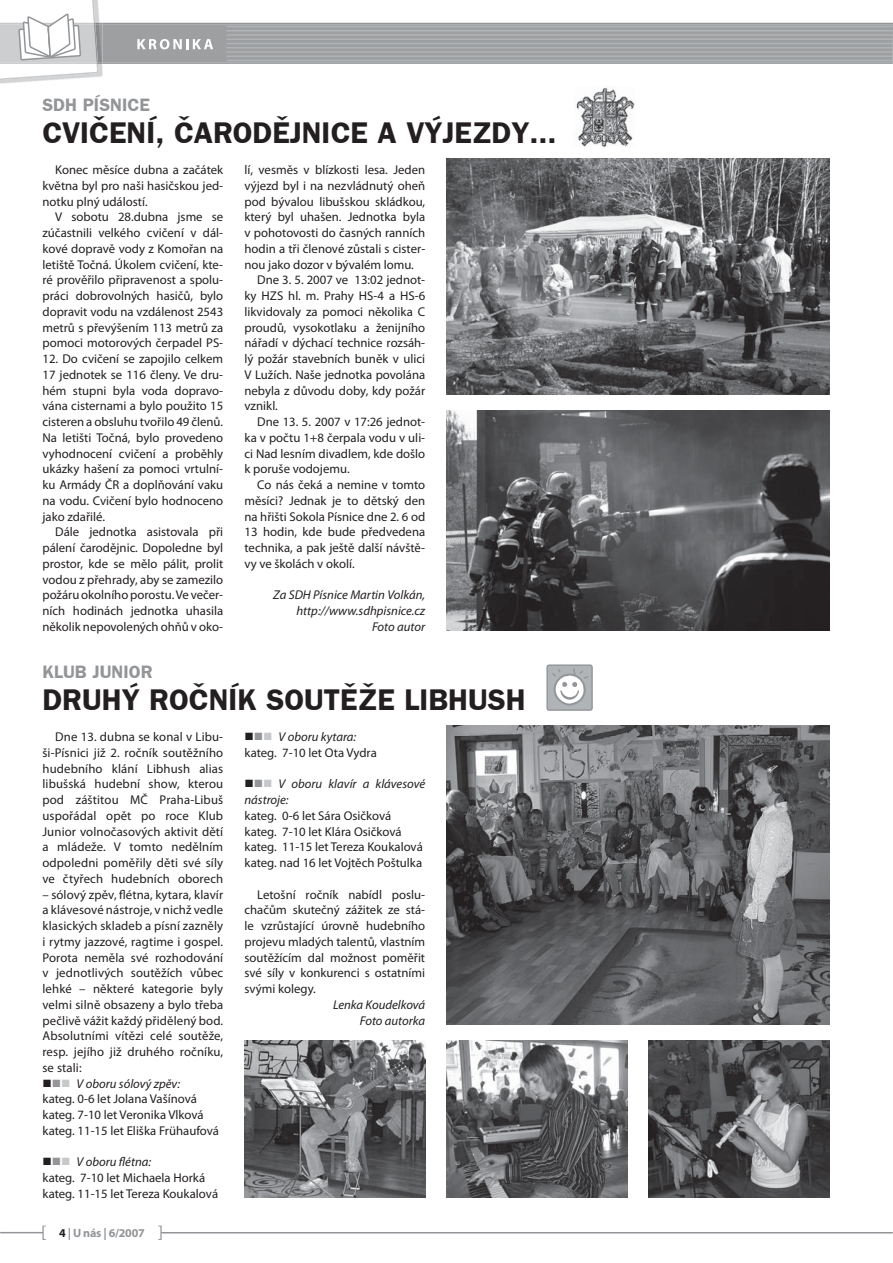
<style>
.page{position:relative;width:893px;height:1263px;background:#fff}
.page>*{position:absolute;margin:0;border:0;box-sizing:border-box;transform-origin:0 0}
.t1{font:700 30px "Frankfurt Gothic";color:#231f20}
.t2{font:700 18px "Frankfurt Gothic";color:#939598}
.t3{font:12.75px/15.8px "Myriad Pro";color:#231f20;text-align:justify}
.t4{font:italic 12.75px/15.8px "Myriad Pro";color:#231f20;text-align:right}
.t5{font:700 12px "Myriad Pro";letter-spacing:-.02em;color:#939598}
.s1{color:#939598}
.s2{color:#c6c8ca}
.s3{font-style:italic}
.s4{color:#231f20}
</style>
<div class="page">
<hr style="left:1px;top:1232px;width:41px;height:1px;background:#939598">
<hr style="left:162px;top:1232px;width:730px;height:2px;background:#939598">
<svg style="left:42px;top:1226px;width:4px;height:14px"></svg>
<svg style="left:158px;top:1226px;width:4px;height:14px"></svg>
<svg style="left:0;top:0;width:893px;height:84px"></svg>
<hr style="left:226px;top:26px;width:667px;height:1px;background:#b1b4b6">
<hr style="left:226px;top:30px;width:667px;height:2px;background:#b1b4b6">
<hr style="left:226px;top:34px;width:667px;height:2px;background:#b1b4b6">
<hr style="left:226px;top:39px;width:667px;height:1px;background:#b1b4b6">
<hr style="left:226px;top:43px;width:667px;height:1px;background:#b1b4b6">
<hr style="left:226px;top:47px;width:666px;height:2px;background:#b1b4b6">
<hr style="left:226px;top:51px;width:665px;height:2px;background:#b1b4b6">
<hr style="left:226px;top:56px;width:665px;height:1px;background:#b1b4b6">
<hr style="left:226px;top:60px;width:665px;height:1px;background:#b1b4b6">
<img style="left:575px;top:88px;width:59px;height:59px">
<img style="left:446px;top:158px;width:383px;height:237px">
<img style="left:446px;top:410px;width:383px;height:221px">
<img style="left:446px;top:725px;width:383px;height:300px">
<img style="left:244px;top:1040px;width:181px;height:158px">
<img style="left:446px;top:1040px;width:181px;height:158px">
<img style="left:648px;top:1040px;width:181px;height:158px">
<div style="left:547px;top:665px;width:45px;height:45px;background:#b1b4b6;border-radius:2px"></div>
<div style="left:546px;top:664px;width:47px;height:47px;border:1px solid #939598;border-radius:2px"></div>
<svg style="left:552px;top:668px;width:36px;height:38px"></svg>
<h2 class="t2" style="left:42px;top:95px;width:109px">SDH PÍSNICE</h2>
<h1 class="t1" style="left:42px;top:115px;width:515px">CVIČENÍ, ČARODĚJNICE A VÝJEZDY...</h1>
<p class="t3" style="left:244px;top:163px;width:182px">lí, vesměs v blízkosti lesa. Jeden</p>
<p class="t3" style="left:244px;top:179px;width:182px">výjezd byl i na nezvládnutý oheň</p>
<p class="t3" style="left:244px;top:195px;width:182px">pod bývalou libušskou skládkou,</p>
<p class="t3" style="left:244px;top:211px;width:182px">který byl uhašen. Jednotka byla</p>
<p class="t3" style="left:244px;top:226px;width:182px">v pohotovosti do časných ranních</p>
<p class="t3" style="left:244px;top:242px;width:182px">hodin a tři členové zůstali s cister-</p>
<p class="t3" style="left:244px;top:258px;width:171px">nou jako dozor v bývalém lomu.</p>
<p class="t3" style="left:257px;top:274px;width:169px">Dne 3. 5. 2007 ve 13:02 jednot-</p>
<p class="t3" style="left:244px;top:289px;width:182px">ky HZS hl. m. Prahy HS-4 a HS-6</p>
<p class="t3" style="left:244px;top:305px;width:182px">likvidovaly za pomoci několika C</p>
<p class="t3" style="left:244px;top:321px;width:182px">proudů, vysokotlaku a ženijního</p>
<p class="t3" style="left:244px;top:337px;width:182px">nářadí v dýchací technice rozsáh-</p>
<p class="t3" style="left:244px;top:352px;width:182px">lý požár stavebních buněk v ulici</p>
<p class="t3" style="left:244px;top:368px;width:182px">V Lužích. Naše jednotka povolána</p>
<p class="t3" style="left:244px;top:384px;width:182px">nebyla z důvodu doby, kdy požár</p>
<p class="t3" style="left:244px;top:400px;width:35px">vznikl.</p>
<p class="t3" style="left:257px;top:415px;width:169px">Dne 13. 5. 2007 v 17:26 jednot-</p>
<p class="t3" style="left:244px;top:431px;width:182px">ka v počtu 1+8 čerpala vodu v uli-</p>
<p class="t3" style="left:244px;top:447px;width:182px">ci Nad lesním divadlem, kde došlo</p>
<p class="t3" style="left:244px;top:463px;width:107px">k poruše vodojemu.</p>
<p class="t3" style="left:257px;top:478px;width:169px">Co nás čeká a nemine v tomto</p>
<p class="t3" style="left:244px;top:494px;width:182px">měsíci? Jednak je to dětský den</p>
<p class="t3" style="left:244px;top:510px;width:182px">na hřišti Sokola Písnice dne 2. 6 od</p>
<p class="t3" style="left:244px;top:526px;width:182px">13 hodin, kde bude předvedena</p>
<p class="t3" style="left:244px;top:541px;width:182px">technika, a pak ještě další návště-</p>
<p class="t3" style="left:244px;top:557px;width:112px">vy ve školách v okolí.</p>
<p class="t4" style="left:273px;top:589px;width:154px">Za SDH Písnice Martin Volkán, http://www.sdhpisnice.cz<br>Foto autor</p>
<p class="t3" style="left:42px;top:163px;width:182px;text-indent:13px">Konec měsíce dubna a začátek května byl pro naši hasičskou jed&shy;notku plný událostí.</p>
<p class="t3" style="left:42px;top:211px;width:182px;text-indent:13px">V sobotu 28.dubna jsme se zúčastnili velkého cvičení v dál&shy;kové dopravě vody z Komořan na letiště Točná. Úkolem cvičení, kte&shy;ré prověřilo připravenost a spolu&shy;práci dobrovolných hasičů, bylo dopravit vodu na vzdálenost 2543 metrů s převýšením 113 metrů za pomoci motorových čerpadel PS-</p>
<p class="t3" style="left:42px;top:352px;width:182px">12. Do cvičení se zapojilo celkem 17 jednotek se 116 členy. Ve dru&shy;hém stupni byla voda dopravo&shy;vána cisternami a bylo použito 15 cisteren a obsluhu tvořilo 49 členů.<br>Na letišti Točná, bylo provedeno vyhodnocení cvičení a proběhly ukázky hašení za pomoci vrtulní&shy;ku Armády ČR a doplňování vaku na vodu. Cvičení bylo hodnoceno jako zdařilé.</p>
<p class="t3" style="left:42px;top:526px;width:182px;text-indent:13px">Dále jednotka asistovala při pálení čarodějnic. Dopoledne byl prostor, kde se mělo pálit, prolit vodou z přehrady, aby se zamezilo požáru okolního porostu. Ve večer&shy;ních hodinách jednotka uhasila několik nepovolených ohňů v oko-</p>
<h2 class="t2" style="left:42px;top:662px;width:112px">KLUB JUNIOR</h2>
<h1 class="t1" style="left:42px;top:682px;width:485px">DRUHÝ ROČNÍK SOUTĚŽE LIBHUSH</h1>
<p class="t3" style="left:244px;top:730px;width:134px">■<span class="s1">■</span><span class="s2">■</span> <span class="s3">V oboru kytara: </span>kateg. 7-10 let Ota Vydra</p>
<p class="t4" style="left:244px;top:777px;width:182px;text-align:left">■<span class="s1">■</span><span class="s2">■</span> V oboru klavír a klávesové nástroje:</p>
<p class="t3" style="left:244px;top:809px;width:180px;text-align:left">kateg. 0-6 let Sára Osičková kateg. 7-10 let Klára Osičková kateg. 11-15 let Tereza Koukalová kateg. nad 16 let Vojtěch Poštulka</p>
<p class="t3" style="left:244px;top:888px;width:182px;text-indent:13px">Letošní ročník nabídl poslu&shy;chačům skutečný zážitek ze stá&shy;le vzrůstající úrovně hudebního projevu mladých talentů, vlastním soutěžícím dal možnost poměřit své síly v konkurenci s ostatními svými kolegy.</p>
<p class="t4" style="left:333px;top:998px;width:94px">Lenka Koudelková<br>Foto autorka</p>
<p class="t3" style="left:42px;top:730px;width:182px;text-indent:13px">Dne 13. dubna se konal v Libu&shy;ši-Písnici již 2. ročník soutěžního hudebního klání Libhush alias libušská hudební show, kterou pod záštitou MČ Praha-Libuš uspořádal opět po roce Klub Junior volnočasových aktivit dětí a mládeže. V tomto nedělním odpoledni poměřily děti své síly ve čtyřech hudebních oborech</p>
<p class="t3" style="left:42px;top:888px;width:182px">– sólový zpěv, flétna, kytara, klavír a klávesové nástroje, v nichž vedle klasických skladeb a písní zazněly i rytmy jazzové, ragtime i gospel.<br>Porota neměla své rozhodování v jednotlivých soutěžích vůbec lehké – některé kategorie byly velmi silně obsazeny a bylo třeba pečlivě vážit každý přidělený bod.<br>Absolutními vítězi celé soutěže, resp. jejího již druhého ročníku, se stali:</p>
<p class="t3" style="left:42px;top:1077px;width:178px;text-align:left">■<span class="s1">■</span><span class="s2">■</span> <span class="s3">V oboru sólový zpěv:<br></span>kateg. 0-6 let Jolana Vašínová kateg. 7-10 let Veronika Vlková kateg. 11-15 let Eliška Frühaufová</p>
<p class="t3" style="left:42px;top:1155px;width:177px;text-align:left">■<span class="s1">■</span><span class="s2">■</span> <span class="s3">V oboru flétna:<br></span>kateg. 7-10 let Michaela Horká kateg. 11-15 let Tereza Koukalová</p>
<p class="t5" style="left:59px;top:1229px;width:87px"><span class="s4">4</span> | U nás | 6/2007</p>
</div>
